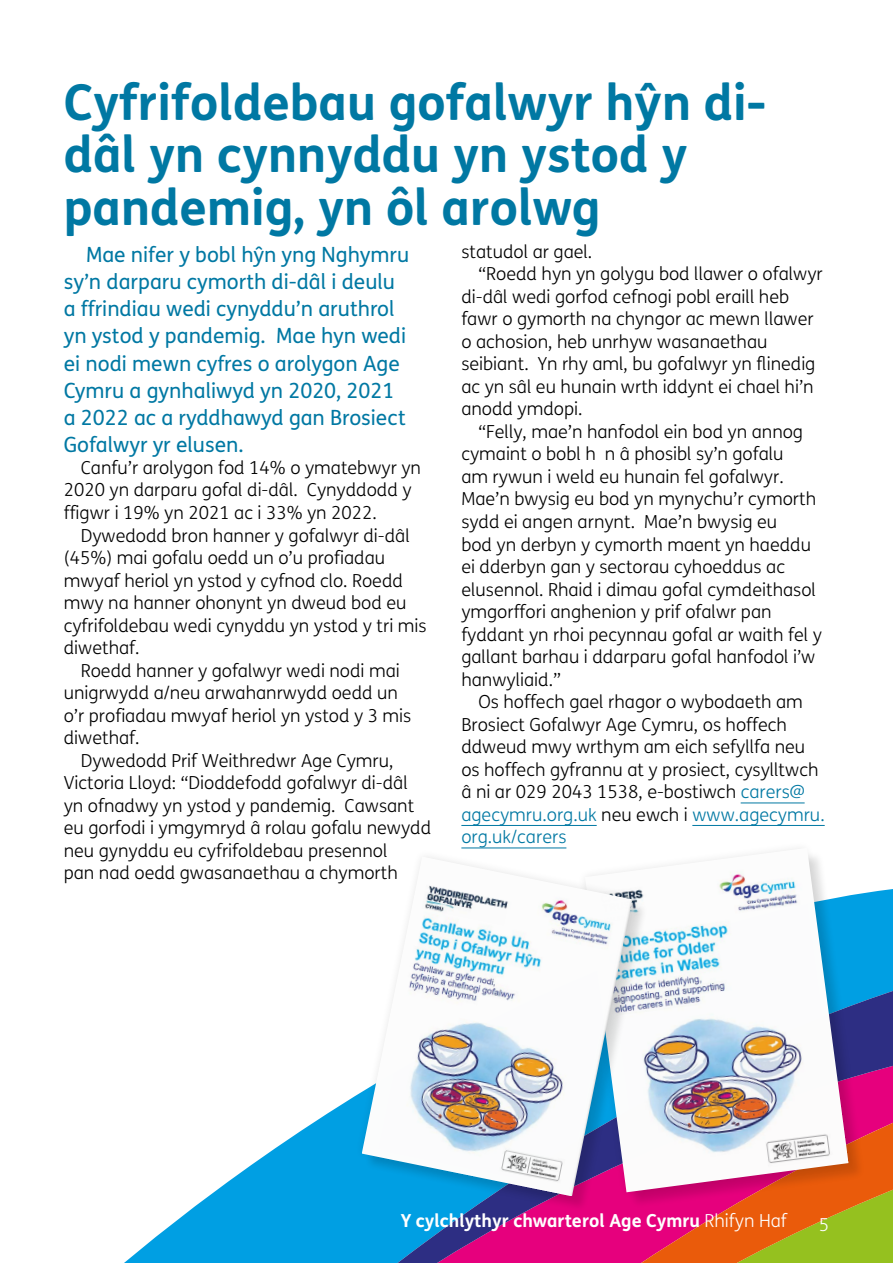
<style>
.page{position:relative;width:893px;height:1263px;background:#fff}
.page>*{position:absolute;margin:0;border:0;box-sizing:border-box;transform-origin:0 0}
.t1{font:700 49.5px/52.5px "FS Me";color:#0078a3}
.t2{font:21px/27px "FS Me";color:#0078a3}
.t3{font:300 18px/22.5px "FS Me";color:#000}
.t4{font:300 18px "FS Me";color:#0078a3}
.t5{font:700 18px "FS Me";color:#fff}
.t6{font:300 18px "FS Me";color:#fff}
.s1{font-family:"Arial"}
.s2{color:#0078a3}
.s3{color:#000}
.s4{font-weight:300}
</style>
<div class="page">
<hr style="left:741px;top:803px;width:64px;height:1px;background:#0078a3">
<hr style="left:461px;top:825px;width:136px;height:1px;background:#0078a3">
<hr style="left:692px;top:825px;width:133px;height:1px;background:#0078a3">
<svg style="left:124px;top:889px;width:769px;height:374px"></svg>
<svg style="left:328px;top:987px;width:565px;height:276px;background:#9b6278"></svg>
<div style="left:588px;top:851px;width:277px;height:358px;background:#000;opacity:.13"></div>
<svg style="left:648px;top:851px;width:210px;height:351px;background:#9e5479"></svg>
<img style="left:642px;top:848px;width:206px;height:344px">
<div style="left:364px;top:859px;width:284px;height:353px;background:#000;opacity:.13"></div>
<svg style="left:352px;top:847px;width:290px;height:360px"></svg>
<img style="left:362px;top:857px;width:270px;height:339px">
<h1 class="t1" style="left:64px;top:76px;width:704px">Cyfrifoldebau gofalwyr h<span class="s1">ŷ</span>n di&shy;dâl yn cynnyddu yn ystod y pandemig, yn ôl arolwg</h1>
<p class="t2" style="left:64px;top:241px;width:347px;text-indent:22px">Mae nifer y bobl hŷn yng Nghymru sy’n darparu cymorth di-dâl i deulu a ffrindiau wedi cynyddu’n aruthrol yn ystod y pandemig. Mae hyn wedi ei nodi mewn cyfres o arolygon Age<br>Cymru a gynhaliwyd yn 2020, 2021 a 2022 ac a ryddhawyd gan Brosiect<br>Gofalwyr yr elusen.</p>
<p class="t3" style="left:64px;top:457px;width:359px;text-indent:17px">Canfu’r arolygon fod 14% o ymatebwyr yn<br>2020 yn darparu gofal di-dâl. Cynyddodd y ffigwr i 19% yn 2021 ac i 33% yn 2022.</p>
<p class="t3" style="left:64px;top:524px;width:364px;text-indent:17px">Dywedodd bron hanner y gofalwyr di-dâl (45%) mai gofalu oedd un o’u profiadau mwyaf heriol yn ystod y cyfnod clo. Roedd mwy na hanner ohonynt yn dweud bod eu cyfrifoldebau wedi cynyddu yn ystod y tri mis diwethaf.</p>
<p class="t3" style="left:64px;top:659px;width:349px;text-indent:17px">Roedd hanner y gofalwyr wedi nodi mai unigrwydd a/neu arwahanrwydd oedd un o’r profiadau mwyaf heriol yn ystod y 3 mis diwethaf.</p>
<p class="t3" style="left:64px;top:749px;width:369px;text-indent:17px">Dywedodd Prif Weithredwr Age Cymru, Victoria Lloyd: “Dioddefodd gofalwyr di-dâl yn ofnadwy yn ystod y pandemig. Cawsant eu gorfodi i ymgymryd â rolau gofalu newydd neu gynyddu eu cyfrifoldebau presennol<br>pan nad oedd gwasanaethau a chymorth</p>
<p class="t3" style="left:461px;top:241px;width:132px">statudol ar gael.</p>
<p class="t3" style="left:478px;top:263px;width:346px">“Roedd hyn yn golygu bod llawer o ofalwyr</p>
<p class="t3" style="left:461px;top:286px;width:329px">di-dâl wedi gorfod cefnogi pobl eraill heb</p>
<p class="t3" style="left:461px;top:308px;width:354px">fawr o gymorth na chyngor ac mewn llawer</p>
<p class="t3" style="left:461px;top:331px;width:308px">o achosion, heb unrhyw wasanaethau</p>
<p class="t3" style="left:461px;top:353px;width:356px">seibiant. Yn rhy aml, bu gofalwyr yn flinedig</p>
<p class="t3" style="left:461px;top:376px;width:354px">ac yn sâl eu hunain wrth iddynt ei chael hi’n</p>
<p class="t3" style="left:461px;top:398px;width:123px">anodd ymdopi.</p>
<p class="t3" style="left:478px;top:421px;width:326px">“Felly, mae’n hanfodol ein bod yn annog</p>
<p class="t3" style="left:461px;top:443px;width:324px">cymaint o bobl hŷn â phosibl sy’n gofalu</p>
<p class="t3" style="left:461px;top:466px;width:324px">am rywun i weld eu hunain fel gofalwyr.</p>
<p class="t3" style="left:461px;top:488px;width:356px">Mae’n bwysig eu bod yn mynychu’r cymorth</p>
<p class="t3" style="left:461px;top:511px;width:317px">sydd ei angen arnynt. Mae’n bwysig eu</p>
<p class="t3" style="left:461px;top:533px;width:351px">bod yn derbyn y cymorth maent yn haeddu</p>
<p class="t3" style="left:461px;top:556px;width:325px">ei dderbyn gan y sectorau cyhoeddus ac</p>
<p class="t3" style="left:461px;top:578px;width:356px">elusennol. Rhaid i dimau gofal cymdeithasol</p>
<p class="t3" style="left:461px;top:601px;width:312px">ymgorffori anghenion y prif ofalwr pan</p>
<p class="t3" style="left:461px;top:623px;width:362px">fyddant yn rhoi pecynnau gofal ar waith fel y</p>
<p class="t3" style="left:461px;top:646px;width:356px">gallant barhau i ddarparu gofal hanfodol i’w</p>
<p class="t3" style="left:461px;top:668px;width:101px">hanwyliaid.”</p>
<p class="t3" style="left:478px;top:691px;width:326px">Os hoffech gael rhagor o wybodaeth am</p>
<p class="t3" style="left:461px;top:713px;width:327px">Brosiect Gofalwyr Age Cymru, os hoffech</p>
<p class="t3" style="left:461px;top:736px;width:345px">ddweud mwy wrthym am eich sefyllfa neu</p>
<p class="t3" style="left:461px;top:758px;width:359px">os hoffech gyfrannu at y prosiect, cysylltwch</p>
<p class="t3" style="left:461px;top:781px;width:345px">â ni ar 029 2043 1538, e-bostiwch <span class="s2">carers@</span></p>
<p class="t4" style="left:461px;top:804px;width:365px">agecymru.org.uk <span class="s3">neu ewch i</span> www.agecymru.</p>
<p class="t4" style="left:461px;top:826px;width:107px">org.uk/carers</p>
<p class="t5" style="left:401px;top:1209px;width:388px">Y cylchlythyr chwarterol Age Cymru <span class="s4">Rhifyn Haf</span></p>
<p class="t6" style="left:819px;top:1214px;width:12px">5</p>
</div>
